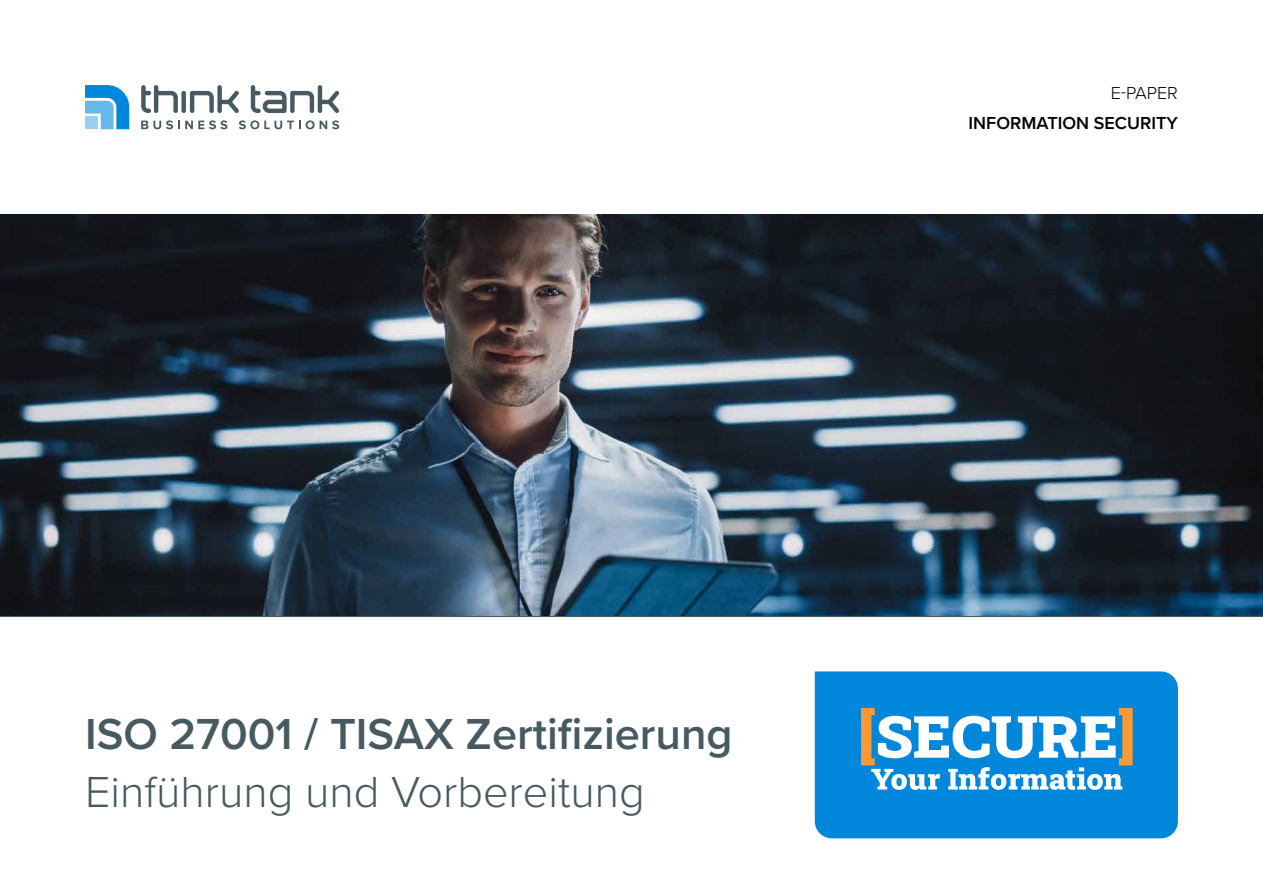
<style>
.page{position:relative;width:1263px;height:893px;background:#fff}
.page>*{position:absolute;margin:0;border:0;box-sizing:border-box;transform-origin:0 0}
.t1{font:600 45px "Proxima Nova";color:#475961}
.t2{font:300 45px "Proxima Nova";color:#475961}
.t3{font:600 18px "Proxima Nova";color:#000}
.t4{font:300 18px "Proxima Nova";color:#000}
</style>
<div class="page">
<div style="left:181px;top:91px;width:5px;height:22px;background:#475961;border-radius:2px"></div>
<svg style="left:141px;top:85px;width:37px;height:28px"></svg>
<svg style="left:190px;top:85px;width:49px;height:28px"></svg>
<svg style="left:251px;top:85px;width:89px;height:28px"></svg>
<svg style="left:141px;top:120px;width:86px;height:9px"></svg>
<svg style="left:239px;top:120px;width:100px;height:9px"></svg>
<svg style="left:85px;top:85px;width:44px;height:44px;background:#56b0e7"></svg>
<div style="left:815px;top:671px;width:363px;height:167px;background:#0087db"></div>
<img style="left:0;top:214px;width:1263px;height:403px">
<svg style="left:861px;top:708px;width:271px;height:82px"></svg>
<p class="t1" style="left:85px;top:700px;width:649px">ISO 27001 / TISAX Zertifizierung</p>
<p class="t2" style="left:85px;top:758px;width:561px">Einführung und Vorbereitung</p>
<p class="t4" style="left:1111px;top:80px;width:69px">E-PAPER</p>
<p class="t3" style="left:968px;top:110px;width:211px">INFORMATION SECURITY</p>
</div>
